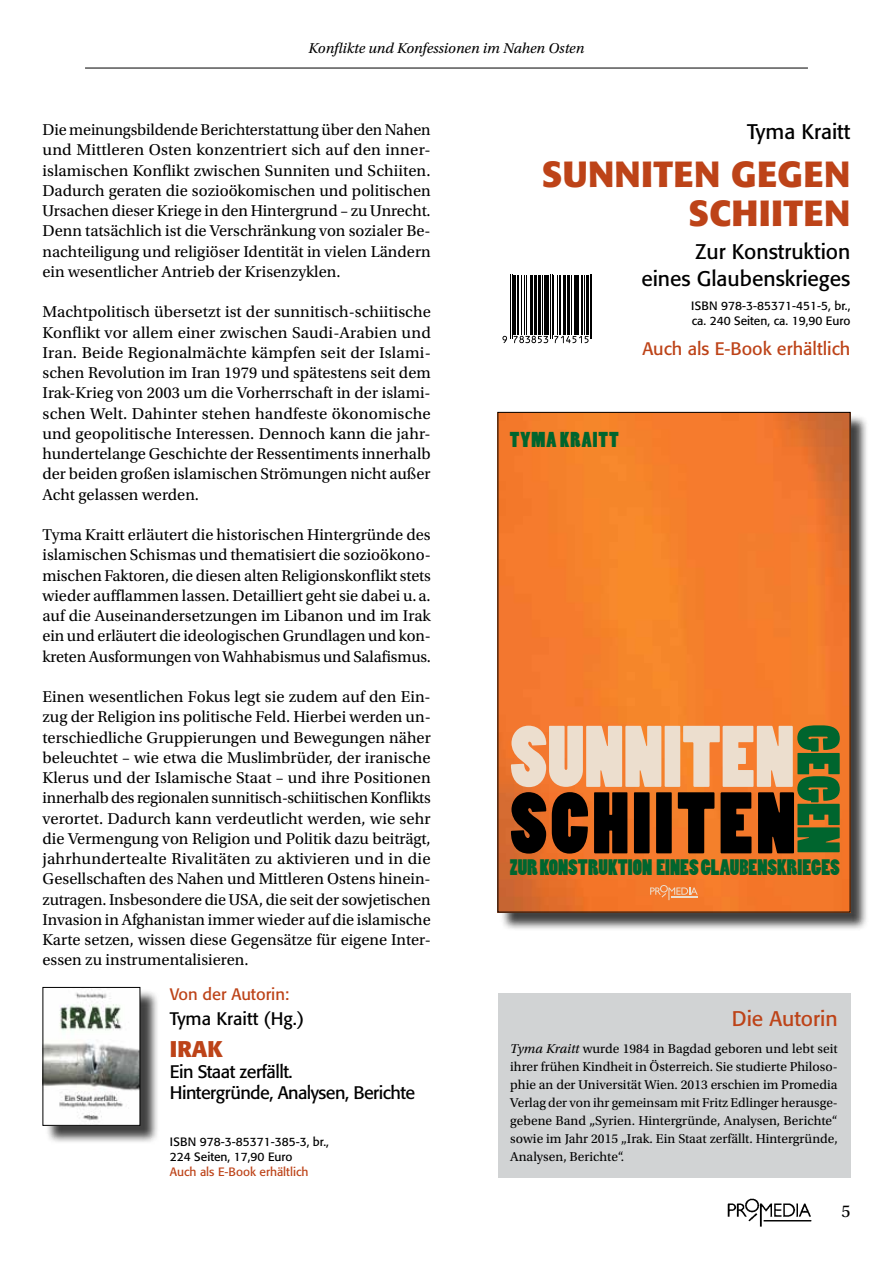
<style>
.page{position:relative;width:893px;height:1263px;background:#fff}
.page>*{position:absolute;margin:0;border:0;box-sizing:border-box;transform-origin:0 0}
.t1{font:81.45px "Poplar Std";color:#ecdece}
.t2{font:81.45px "Poplar Std";letter-spacing:.04em;color:#000}
.t3{font:56.25px "Poplar Std";color:#00652e}
.t4{font:700 36px/39px "Formata Pro";letter-spacing:.01em;color:#bd4318;text-align:right}
.t5{font:700 22.5px "Formata Pro";color:#bd4318}
.t6{font:21px/27px "Formata Pro";color:#000;text-align:right}
.t7{font:21px "Poplar Std";color:#00652e}
.t8{font:21px "Formata Pro";color:#bd4318}
.t9{font:20.1px "Poplar Std";letter-spacing:.05em;color:#00652e}
.t10{font:18px/21px "Formata Pro";letter-spacing:-.03em;color:#000}
.t11{font:18px "Formata Pro";color:#bd4318}
.t12{font:18px "Formata Pro";color:#000}
.t13{font:18px "Utopia Std";color:#000}
.t14{font:16.5px/20.2px "Utopia Std";color:#000;text-align:justify}
.t15{font:16.5px "Formata Pro";color:#bd4318}
.t16{font:italic 15px "Utopia Std";color:#000}
.t17{font:13.5px/18px "Utopia Std";color:#000;text-align:justify}
.t18{font:12px/15px "Formata Pro";color:#000}
.t19{font:12px "Formata Pro";color:#bd4318}
.s1{font-style:italic}
</style>
<div class="page">
<img style="left:728px;top:1198px;width:84px;height:29px">
<hr style="left:85px;top:68px;width:723px;height:1px;background:#000">
<div style="left:500px;top:414px;width:369px;height:517px;background:#000;opacity:.75"></div>
<img style="left:499px;top:414px;width:349px;height:496px">
<svg style="left:650px;top:885px;width:48px;height:15px"></svg>
<div style="left:497px;top:993px;width:353px;height:185px;background:#d1d3d4"></div>
<svg style="left:502px;top:336px;width:5px;height:7px"></svg>
<hr style="left:510px;top:275px;width:1px;height:64px;background:#000">
<hr style="left:512px;top:275px;width:1px;height:64px;background:#000">
<hr style="left:513px;top:275px;width:3px;height:60px;background:#000">
<hr style="left:517px;top:275px;width:2px;height:60px;background:#000">
<hr style="left:521px;top:275px;width:1px;height:60px;background:#000">
<hr style="left:524px;top:275px;width:1px;height:60px;background:#000">
<hr style="left:526px;top:275px;width:1px;height:60px;background:#000">
<hr style="left:530px;top:275px;width:1px;height:60px;background:#000">
<hr style="left:532px;top:275px;width:1px;height:60px;background:#000">
<hr style="left:534px;top:275px;width:3px;height:60px;background:#000">
<hr style="left:538px;top:275px;width:2px;height:60px;background:#000">
<hr style="left:542px;top:275px;width:1px;height:60px;background:#000">
<svg style="left:514px;top:336px;width:34px;height:7px"></svg>
<hr style="left:544px;top:275px;width:3px;height:60px;background:#000">
<hr style="left:548px;top:275px;width:1px;height:60px;background:#000">
<hr style="left:550px;top:275px;width:1px;height:64px;background:#000">
<hr style="left:552px;top:275px;width:1px;height:64px;background:#000">
<hr style="left:553px;top:275px;width:1px;height:60px;background:#000">
<hr style="left:557px;top:275px;width:1px;height:60px;background:#000">
<hr style="left:559px;top:275px;width:2px;height:60px;background:#000">
<hr style="left:563px;top:275px;width:2px;height:60px;background:#000">
<hr style="left:565px;top:275px;width:1px;height:60px;background:#000">
<hr style="left:567px;top:275px;width:3px;height:60px;background:#000">
<hr style="left:571px;top:275px;width:1px;height:60px;background:#000">
<hr style="left:574px;top:275px;width:3px;height:60px;background:#000">
<hr style="left:577px;top:275px;width:2px;height:60px;background:#000">
<hr style="left:581px;top:275px;width:2px;height:60px;background:#000">
<svg style="left:554px;top:336px;width:35px;height:7px"></svg>
<hr style="left:584px;top:275px;width:1px;height:60px;background:#000">
<hr style="left:586px;top:275px;width:3px;height:60px;background:#000">
<hr style="left:590px;top:275px;width:1px;height:64px;background:#000">
<hr style="left:591px;top:275px;width:1px;height:64px;background:#000">
<div style="left:45px;top:989px;width:114px;height:155px;background:#000;opacity:.75"></div>
<img style="left:45px;top:989px;width:93px;height:135px">
<div style="left:43px;top:987px;width:97px;height:139px;border:1px solid #000"></div>
<p class="t16" style="left:309px;top:40px;width:277px">Konflikte und Konfessionen im Nahen Osten</p>
<p class="t14" style="left:43px;top:119px;width:390px">Die meinungsbildende Berichterstattung über den Nahen und Mittleren Osten konzentriert sich auf den inner&shy;islamischen Konflikt zwischen Sunniten und Schiiten.<br>Dadurch geraten die sozioökomischen und politischen Ursachen dieser Kriege in den Hintergrund – zu Unrecht.<br>Denn tatsächlich ist die Verschränkung von sozialer Be&shy;nachteiligung und religiöser Identität in vielen Ländern ein wesentlicher Antrieb der Krisenzyklen.</p>
<p class="t14" style="left:43px;top:302px;width:390px">Machtpolitisch übersetzt ist der sunnitisch-schiitische Konflikt vor allem einer zwischen Saudi-Arabien und Iran. Beide Regionalmächte kämpfen seit der Islami&shy;schen Revolution im Iran 1979 und spätestens seit dem Irak-Krieg von 2003 um die Vorherrschaft in der islami&shy;schen Welt. Dahinter stehen handfeste ökonomische und geopolitische Interessen. Dennoch kann die jahr&shy;hundertelange Geschichte der Ressentiments innerhalb der beiden großen islamischen Strömungen nicht außer Acht gelassen werden.</p>
<p class="t14" style="left:43px;top:524px;width:390px">Tyma Kraitt erläutert die historischen Hintergründe des islamischen Schismas und thematisiert die sozioökono&shy;mischen Faktoren, die diesen alten Religionskonflikt stets wieder aufflammen lassen. Detailliert geht sie dabei u. a. auf die Auseinandersetzungen im Libanon und im Irak ein und erläutert die ideologischen Grundlagen und kon&shy;kreten Ausformungen von Wahhabismus und Salafismus.</p>
<p class="t14" style="left:43px;top:686px;width:390px">Einen wesentlichen Fokus legt sie zudem auf den Ein&shy;zug der Religion ins politische Feld. Hierbei werden un&shy;terschiedliche Gruppierungen und Bewegungen näher beleuchtet – wie etwa die Muslimbrüder, der iranische Klerus und der Islamische Staat – und ihre Positionen innerhalb des regionalen sunnitisch-schiitischen Konflikts verortet. Dadurch kann verdeutlicht werden, wie sehr die Vermengung von Religion und Politik dazu beiträgt, jahrhundertealte Rivalitäten zu aktivieren und in die Gesellschaften des Nahen und Mittleren Ostens hinein&shy;zutragen. Insbesondere die USA, die seit der sowjetischen Invasion in Afghanistan immer wieder auf die islamische Karte setzen, wissen diese Gegensätze für eigene Inter&shy;essen zu instrumentalisieren.</p>
<p class="t15" style="left:170px;top:983px;width:121px">Von der Autorin:</p>
<p class="t12" style="left:170px;top:1007px;width:136px">Tyma Kraitt (Hg.)</p>
<h3 class="t5" style="left:170px;top:1034px;width:54px">IRAK</h3>
<p class="t10" style="left:170px;top:1061px;width:247px">Ein Staat zerfällt.<br>Hintergründe, Analysen, Berichte</p>
<p class="t18" style="left:170px;top:1134px;width:161px">ISBN 978-3-85371-385-3, br.,<br>224 Seiten, 17,90 Euro</p>
<p class="t19" style="left:170px;top:1164px;width:140px">Auch als E-Book erhältlich</p>
<p class="t6" style="left:747px;top:118px;width:105px">Tyma Kraitt</p>
<h3 class="t4" style="left:541px;top:155px;width:310px">SUNNITEN GEGEN<br>SCHIITEN</h3>
<p class="t6" style="left:641px;top:238px;width:211px">Zur Konstruktion eines Glaubenskrieges</p>
<p class="t18" style="left:691px;top:298px;width:161px">ISBN 978-3-85371-451-5, br., ca. 240 Seiten, ca. 19,90 Euro</p>
<p class="t11" style="left:642px;top:337px;width:210px">Auch als E-Book erhältlich</p>
<p class="t9" style="left:510px;top:428px;width:110px">TYMA KRAITT</p>
<h1 class="t1" style="left:510px;top:712px;width:286px">SUNNITEN</h1>
<h2 class="t3" style="left:849px;top:725px;width:130px;rotate:90deg">GEGEN</h2>
<h1 class="t2" style="left:510px;top:778px;width:287px">SCHIITEN</h1>
<p class="t7" style="left:510px;top:855px;width:332px">ZUR KONSTRUKTION EINES GLAUBENSKRIEGES</p>
<p class="t8" style="left:732px;top:1005px;width:107px">Die Autorin</p>
<p class="t17" style="left:510px;top:1039px;width:329px"><span class="s1">Tyma Kraitt</span> wurde 1984 in Bagdad geboren und lebt seit ihrer frühen Kindheit in Österreich. Sie studierte Philoso&shy;phie an der Universität Wien. 2013 erschien im Promedia Verlag der von ihr gemeinsam mit Fritz Edlinger herausge&shy;gebene Band „Syrien. Hintergründe, Analysen, Berichte“ sowie im Jahr 2015 „Irak. Ein Staat zerfällt. Hintergründe, Analysen, Berichte“.</p>
<p class="t13" style="left:841px;top:1200px;width:10px">5</p>
</div>
